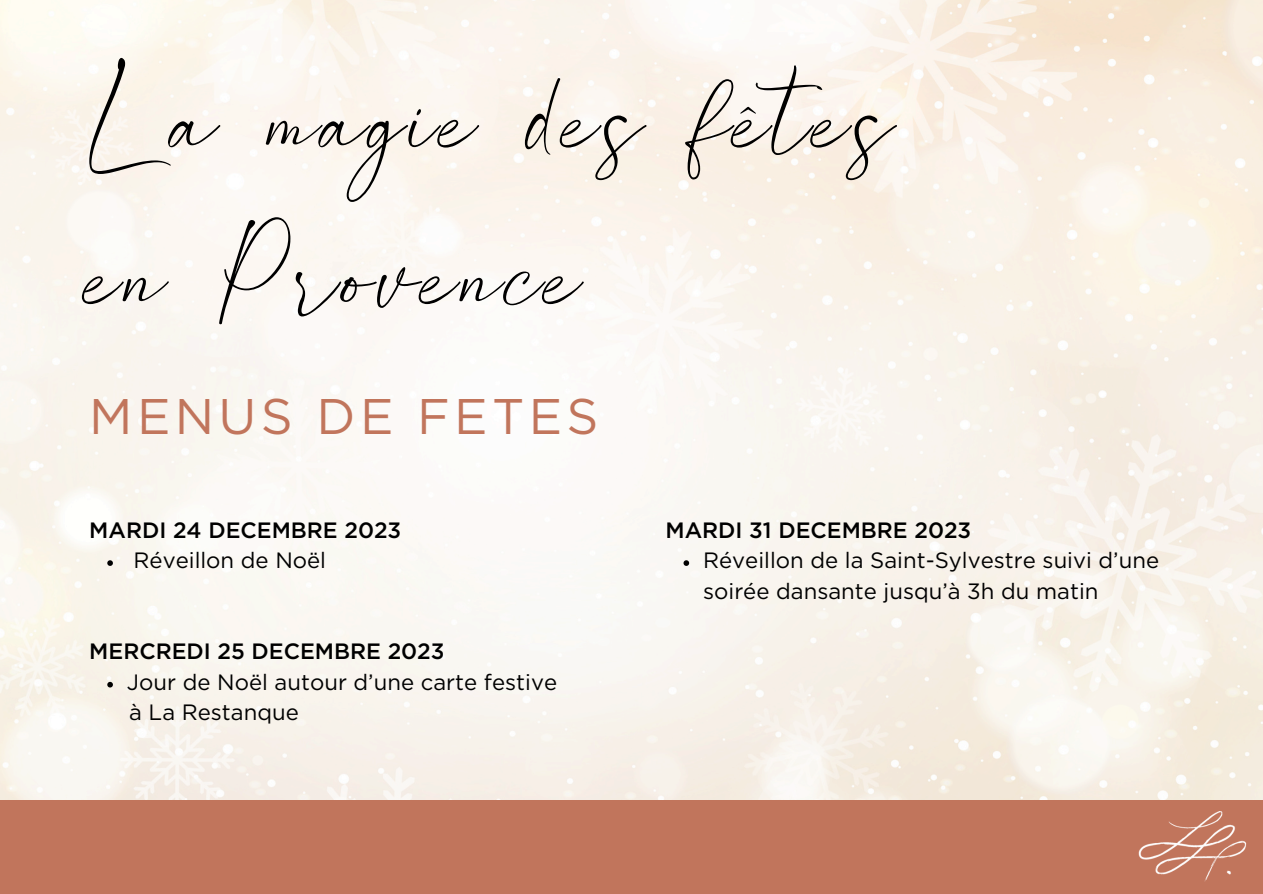
<style>
.page{position:relative;width:1263px;height:894px;background:#fff}
.page>*{position:absolute;margin:0;border:0;box-sizing:border-box;transform-origin:0 0}
.t1{font:165px/156.3px "Southland";letter-spacing:.03em;color:#000}
.t2{font:49.95px "Gotham";letter-spacing:.085em;color:#c1755c}
.t3{font:22.2px/30.3px "Gotham";color:#000}
.t4{font:500 22.2px "Gotham";color:#000}
</style>
<div class="page">
<img style="left:0;top:0;width:1263px;height:800px">
<div style="left:0;top:800px;width:1263px;height:93px;background:#c1755c"></div>
<img style="left:1138px;top:811px;width:109px;height:71px">
<svg style="left:107px;top:560px;width:6px;height:5px"></svg>
<svg style="left:107px;top:681px;width:6px;height:6px"></svg>
<svg style="left:683px;top:560px;width:6px;height:5px"></svg>
<h1 class="t1" style="left:89px;top:56px;width:807px">La magie des fêtes en Provence</h1>
<p class="t2" style="left:89px;top:394px;width:511px">MENUS DE FETES</p>
<h2 class="t4" style="left:89px;top:520px;width:313px">MARDI 24 DECEMBRE 2023</h2>
<h3 class="t3" style="left:134px;top:546px;width:194px">Réveillon de Noël</h3>
<p class="t4" style="left:89px;top:641px;width:357px">MERCREDI 25 DECEMBRE 2023</p>
<h3 class="t3" style="left:127px;top:667px;width:432px">Jour de Noël autour d’une carte festive</h3>
<p class="t3" style="left:129px;top:698px;width:171px">à La Restanque</p>
<h3 class="t4" style="left:665px;top:520px;width:307px">MARDI 31 DECEMBRE 2023</h3>
<p class="t3" style="left:703px;top:546px;width:457px">Réveillon de la Saint-Sylvestre suivi d’une soirée dansante jusqu’à 3h du matin</p>
</div>
